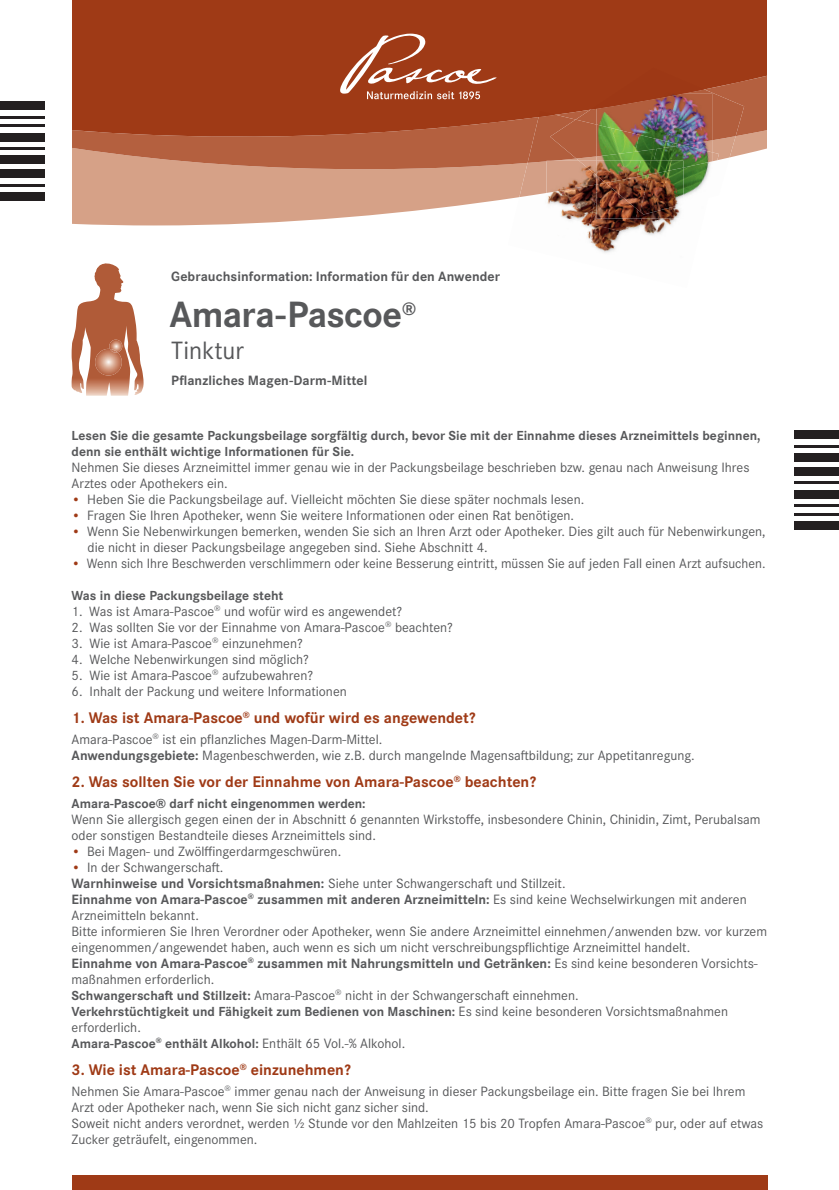
<style>
.page{position:relative;width:839px;height:1190px;background:#fff}
.page>*{position:absolute;margin:0;border:0;box-sizing:border-box;transform-origin:0 0}
.t1{font:700 38px "Corporate S Pro";letter-spacing:-.015em;color:#57585a}
.t2{font:26px "Corporate S Pro";letter-spacing:-.005em;color:#57585a}
.t3{font:700 16px "Corporate S Pro";color:#9f3a16}
.t4{font:14px/16px "Corporate S Pro";color:#57585a}
.t5{font:700 14px "Corporate S Pro";letter-spacing:.005em;color:#57585a}
.t6{font:700 13.6px/16px "Corporate S Pro";color:#57585a}
.s1{font-size:13.6px;color:#9f3a16}
.s2{font-weight:700}
.s3{font-weight:700;font-size:13.6px}
.s4{font-weight:400;font-size:14px}
</style>
<div class="page">
<svg style="left:72px;top:185px;width:447px;height:40px;fill:#d6a187"></svg>
<svg style="left:72px;top:0;width:695px;height:185px;background:#a94d2b"></svg>
<svg style="left:340px;top:34px;width:156px;height:65px;background:#ae5a3c"></svg>
<div style="left:72px;top:1174px;width:694px;height:16px;background:#9f3a16"></div>
<div style="left:0;top:102px;width:45px;height:8px;background:#231f20"></div>
<hr style="left:0;top:116px;width:45px;height:3px;background:#231f20">
<hr style="left:0;top:124px;width:45px;height:3px;background:#231f20">
<div style="left:0;top:133px;width:45px;height:8px;background:#231f20"></div>
<hr style="left:0;top:147px;width:45px;height:3px;background:#231f20">
<div style="left:0;top:155px;width:45px;height:9px;background:#231f20"></div>
<div style="left:0;top:170px;width:45px;height:8px;background:#231f20"></div>
<hr style="left:0;top:184px;width:45px;height:3px;background:#231f20">
<div style="left:0;top:192px;width:45px;height:9px;background:#231f20"></div>
<div style="left:793px;top:521px;width:45px;height:9px;background:#231f20"></div>
<hr style="left:793px;top:513px;width:45px;height:2px;background:#231f20">
<hr style="left:793px;top:504px;width:45px;height:3px;background:#231f20">
<div style="left:793px;top:490px;width:45px;height:8px;background:#231f20"></div>
<hr style="left:793px;top:481px;width:45px;height:3px;background:#231f20">
<div style="left:793px;top:467px;width:45px;height:9px;background:#231f20"></div>
<div style="left:793px;top:453px;width:45px;height:9px;background:#231f20"></div>
<hr style="left:793px;top:445px;width:45px;height:2px;background:#231f20">
<div style="left:793px;top:430px;width:45px;height:9px;background:#231f20"></div>
<img style="left:72px;top:264px;width:71px;height:132px">
<img style="left:95px;top:349px;width:27px;height:26px">
<svg style="left:109px;top:340px;width:13px;height:12px"></svg>
<img style="left:711px;top:160px;width:18px;height:25px">
<img style="left:711px;top:140px;width:24px;height:20px">
<img style="left:704px;top:89px;width:39px;height:51px">
<div style="left:614px;top:68px;width:90px;height:25px;background:#9d3815"></div>
<img style="left:575px;top:109px;width:21px;height:11px">
<svg style="left:590px;top:106px;width:6px;height:4px"></svg>
<img style="left:596px;top:93px;width:115px;height:52px">
<img style="left:596px;top:93px;width:89px;height:16px">
<img style="left:507px;top:193px;width:12px;height:32px">
<img style="left:519px;top:158px;width:27px;height:39px">
<img style="left:527px;top:115px;width:49px;height:48px">
<img style="left:538px;top:111px;width:17px;height:6px">
<img style="left:576px;top:158px;width:20px;height:3px">
<div style="left:549px;top:120px;width:47px;height:38px;background:#b25e3d"></div>
<img style="left:711px;top:161px;width:6px;height:21px">
<svg style="left:711px;top:152px;width:7px;height:9px"></svg>
<img style="left:683px;top:168px;width:28px;height:29px">
<img style="left:596px;top:152px;width:57px;height:9px">
<img style="left:653px;top:145px;width:58px;height:23px">
<img style="left:596px;top:124px;width:43px;height:32px">
<img style="left:634px;top:135px;width:47px;height:17px">
<img style="left:547px;top:193px;width:49px;height:20px">
<img style="left:589px;top:196px;width:48px;height:28px">
<img style="left:637px;top:218px;width:40px;height:17px">
<img style="left:561px;top:213px;width:28px;height:11px">
<img style="left:583px;top:224px;width:54px;height:29px">
<img style="left:632px;top:235px;width:5px;height:18px">
<img style="left:546px;top:161px;width:50px;height:32px">
<img style="left:596px;top:184px;width:39px;height:34px">
<img style="left:635px;top:212px;width:45px;height:6px">
<img style="left:578px;top:161px;width:18px;height:14px">
<img style="left:605px;top:183px;width:34px;height:29px">
<img style="left:639px;top:177px;width:44px;height:37px">
<img style="left:596px;top:161px;width:44px;height:22px">
<img style="left:636px;top:161px;width:47px;height:16px">
<p class="t5" style="left:171px;top:265px;width:330px">Gebrauchsinformation: Information für den Anwender</p>
<h1 class="t1" style="left:169px;top:285px;width:248px">Amara-Pascoe<sup>®</sup></h1>
<h2 class="t2" style="left:171px;top:332px;width:74px">Tinktur</h2>
<p class="t5" style="left:171px;top:369px;width:198px">Pflanzliches Magen-Darm-Mittel</p>
<p class="t6" style="left:71px;top:426px;width:690px">Lesen Sie die gesamte Packungsbeilage sorgfältig durch, bevor Sie mit der Einnahme dieses Arzneimittels beginnen, denn sie enthält wichtige Informationen für Sie.</p>
<p class="t4" style="left:71px;top:458px;width:679px">Nehmen Sie dieses Arzneimittel immer genau wie in der Packungsbeilage beschrieben bzw. genau nach Anweisung Ihres<br>Arztes oder Apothekers ein.</p>
<p class="t4" style="left:71px;top:490px;width:514px"><span class="s1">•</span> Heben Sie die Packungsbeilage auf. Vielleicht möchten Sie diese später nochmals lesen.</p>
<p class="t4" style="left:71px;top:506px;width:504px"><span class="s1">•</span> Fragen Sie Ihren Apotheker, wenn Sie weitere Informationen oder einen Rat benötigen.</p>
<p class="t4" style="left:87px;top:522px;width:679px;text-indent:-16px"><span class="s1">•</span> Wenn Sie Nebenwirkungen bemerken, wenden Sie sich an Ihren Arzt oder Apotheker. Dies gilt auch für Nebenwirkungen, die nicht in dieser Packungsbeilage angegeben sind. Siehe Abschnitt 4.</p>
<p class="t4" style="left:71px;top:554px;width:695px"><span class="s1">•</span> Wenn sich Ihre Beschwerden verschlimmern oder keine Besserung eintritt, müssen Sie auf jeden Fall einen Arzt aufsuchen.</p>
<p class="t6" style="left:71px;top:586px;width:213px">Was in diese Packungsbeilage steht</p>
<p class="t4" style="left:71px;top:602px;width:332px">1. Was ist Amara-Pascoe<sup>®</sup> und wofür wird es angewendet?</p>
<p class="t4" style="left:71px;top:618px;width:383px">2. Was sollten Sie vor der Einnahme von Amara-Pascoe<sup>®</sup> beachten?</p>
<p class="t4" style="left:71px;top:634px;width:233px">3. Wie ist Amara-Pascoe<sup>®</sup> einzunehmen?</p>
<p class="t4" style="left:71px;top:650px;width:239px">4. Welche Nebenwirkungen sind möglich?</p>
<p class="t4" style="left:71px;top:666px;width:243px">5. Wie ist Amara-Pascoe<sup>®</sup> aufzubewahren?</p>
<p class="t4" style="left:71px;top:682px;width:277px">6. Inhalt der Packung und weitere Informationen</p>
<p class="t3" style="left:71px;top:705px;width:405px">1. Was ist Amara-Pascoe<sup>®</sup> und wofür wird es angewendet?</p>
<p class="t4" style="left:71px;top:730px;width:624px">Amara-Pascoe<sup>®</sup> ist ein pflanzliches Magen-Darm-Mittel.<br><span class="s2">Anwendungsgebiete:</span> Magenbeschwerden, wie z.B. durch mangelnde Magensaftbildung; zur Appetitanregung.</p>
<p class="t3" style="left:71px;top:769px;width:465px">2. Was sollten Sie vor der Einnahme von Amara-Pascoe<sup>®</sup> beachten?</p>
<p class="t6" style="left:71px;top:794px;width:295px">Amara-Pascoe® darf nicht eingenommen werden:</p>
<p class="t4" style="left:71px;top:810px;width:690px">Wenn Sie allergisch gegen einen der in Abschnitt 6 genannten Wirkstoffe, insbesondere Chinin, Chinidin, Zimt, Perubalsam oder sonstigen Bestandteile dieses Arzneimittels sind.</p>
<p class="t4" style="left:71px;top:842px;width:271px"><span class="s1">•</span> Bei Magen- und Zwölffingerdarmgeschwüren.</p>
<p class="t4" style="left:71px;top:858px;width:696px"><span class="s1">•</span> In der Schwangerschaft.<br><span class="s2">Warnhinweise und Vorsichtsmaßnahmen:</span> Siehe unter Schwangerschaft und Stillzeit.<br><span class="s2">Einnahme von Amara-Pascoe</span><sup>®</sup> <span class="s2">zusammen mit anderen Arzneimitteln:</span> Es sind keine Wechselwirkungen mit anderen Arzneimitteln bekannt.<br>Bitte informieren Sie Ihren Verordner oder Apotheker, wenn Sie andere Arzneimittel einnehmen/anwenden bzw. vor kurzem eingenommen/angewendet haben, auch wenn es sich um nicht verschreibungspflichtige Arzneimittel handelt.<br><span class="s2">Einnahme von Amara-Pascoe</span><sup>®</sup> <span class="s2">zusammen mit Nahrungsmitteln und Getränken:</span> Es sind keine besonderen Vorsichts&shy;maßnahmen erforderlich.<br><span class="s3">Schwangerschaft und Stillzeit:</span> Amara-Pascoe<sup>®</sup> nicht in der Schwangerschaft einnehmen.</p>
<p class="t6" style="left:71px;top:1002px;width:657px">Verkehrstüchtigkeit und Fähigkeit zum Bedienen von Maschinen: <span class="s4">Es sind keine besonderen Vorsichtsmaßnahmen</span></p>
<p class="t4" style="left:71px;top:1018px;width:71px">erforderlich.</p>
<p class="t6" style="left:71px;top:1034px;width:335px">Amara-Pascoe<sup>®</sup> enthält Alkohol: <span class="s4">Enthält 65 Vol.-% Alkohol.</span></p>
<p class="t3" style="left:71px;top:1057px;width:280px">3. Wie ist Amara-Pascoe<sup>®</sup> einzunehmen?</p>
<p class="t4" style="left:71px;top:1082px;width:693px">Nehmen Sie Amara-Pascoe<sup>®</sup> immer genau nach der Anweisung in dieser Packungsbeilage ein. Bitte fragen Sie bei Ihrem Arzt oder Apotheker nach, wenn Sie sich nicht ganz sicher sind.<br>Soweit nicht anders verordnet, werden ½ Stunde vor den Mahlzeiten 15 bis 20 Tropfen Amara-Pascoe<sup>®</sup> pur, oder auf etwas Zucker geträufelt, eingenommen.</p>
</div>
